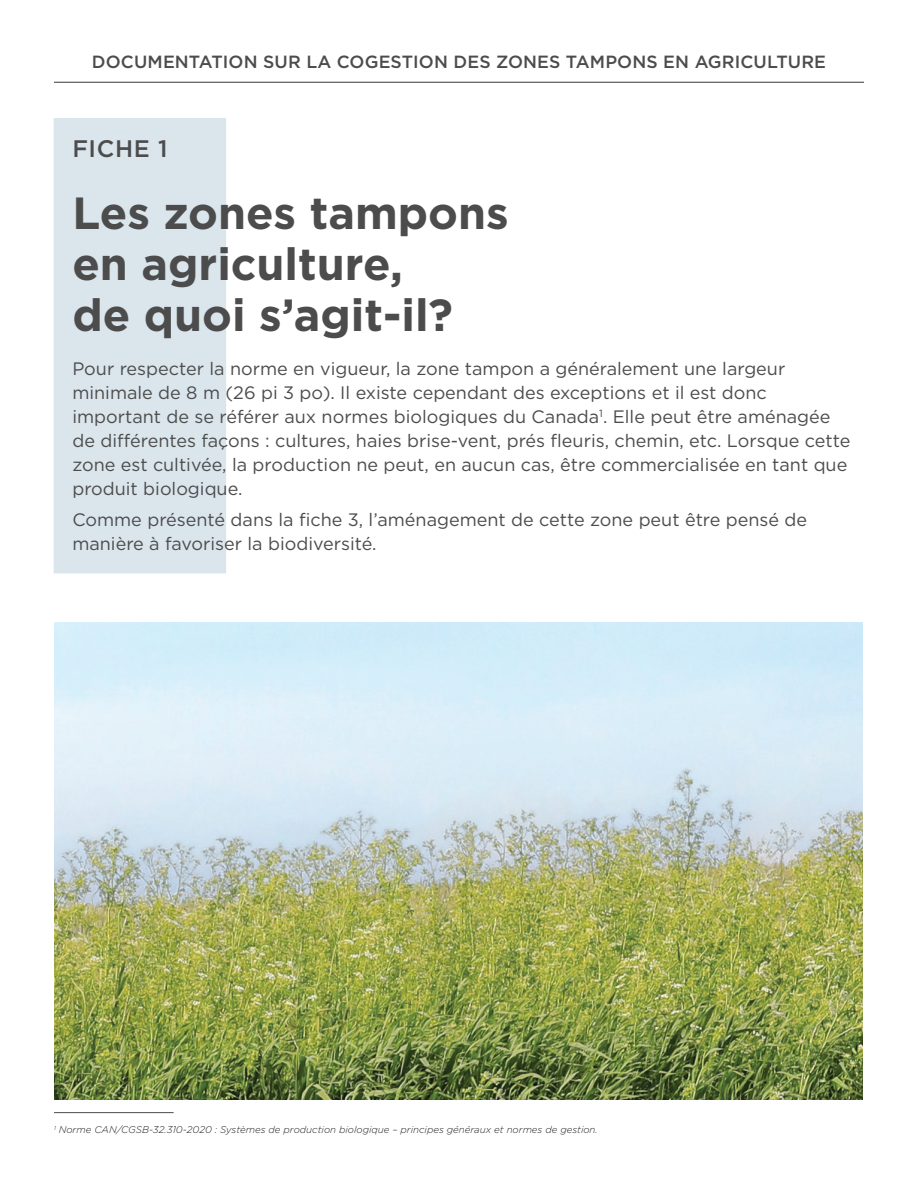
<style>
.page{position:relative;width:918px;height:1188px;background:#fff}
.page>*{position:absolute;margin:0;border:0;box-sizing:border-box;transform-origin:0 0}
.t1{font:700 45px/51px "Gotham";color:#4c4c4c}
.t2{font:500 23.85px "Gotham";letter-spacing:.025em;color:#4c4c4c}
.t3{font:18px/24px "Gotham";color:#4c4c4c}
.t4{font:500 17.7px "Gotham";letter-spacing:.005em;color:#4c4c4c}
.t5{font:italic 300 9.75px "Gotham";color:#231f20}
</style>
<div class="page">
<img style="left:54px;top:622px;width:809px;height:477px">
<div style="left:54px;top:118px;width:172px;height:456px;background:#dae5ec"></div>
<hr style="left:54px;top:82px;width:810px;height:1px;background:#4c4c4c">
<hr style="left:54px;top:1112px;width:120px;height:1px;background:#4c4c4c">
<p class="t4" style="left:92px;top:50px;width:736px">DOCUMENTATION SUR LA COGESTION DES ZONES TAMPONS EN AGRICULTURE</p>
<h2 class="t2" style="left:72px;top:133px;width:97px">FICHE 1</h2>
<h1 class="t1" style="left:72px;top:187px;width:438px">Les zones tampons en agriculture,<br>de quoi s’agit-il?</h1>
<p class="t3" style="left:72px;top:356px;width:780px">Pour respecter la norme en vigueur, la zone tampon a généralement une largeur minimale de 8 m (26 pi 3 po). Il existe cependant des exceptions et il est donc important de se référer aux normes biologiques du Canada<sup>1</sup>. Elle peut être aménagée de différentes façons : cultures, haies brise-vent, prés fleuris, chemin, etc. Lorsque cette zone est cultivée, la production ne peut, en aucun cas, être commercialisée en tant que produit biologique.</p>
<p class="t3" style="left:72px;top:507px;width:736px">Comme présenté dans la fiche 3, l’aménagement de cette zone peut être pensé de manière à favoriser la biodiversité.</p>
<p class="t5" style="left:54px;top:1124px;width:545px"><sup>1</sup> Norme CAN/CGSB-32.310-2020 : Systèmes de production biologique – principes généraux et normes de gestion.</p>
</div>
